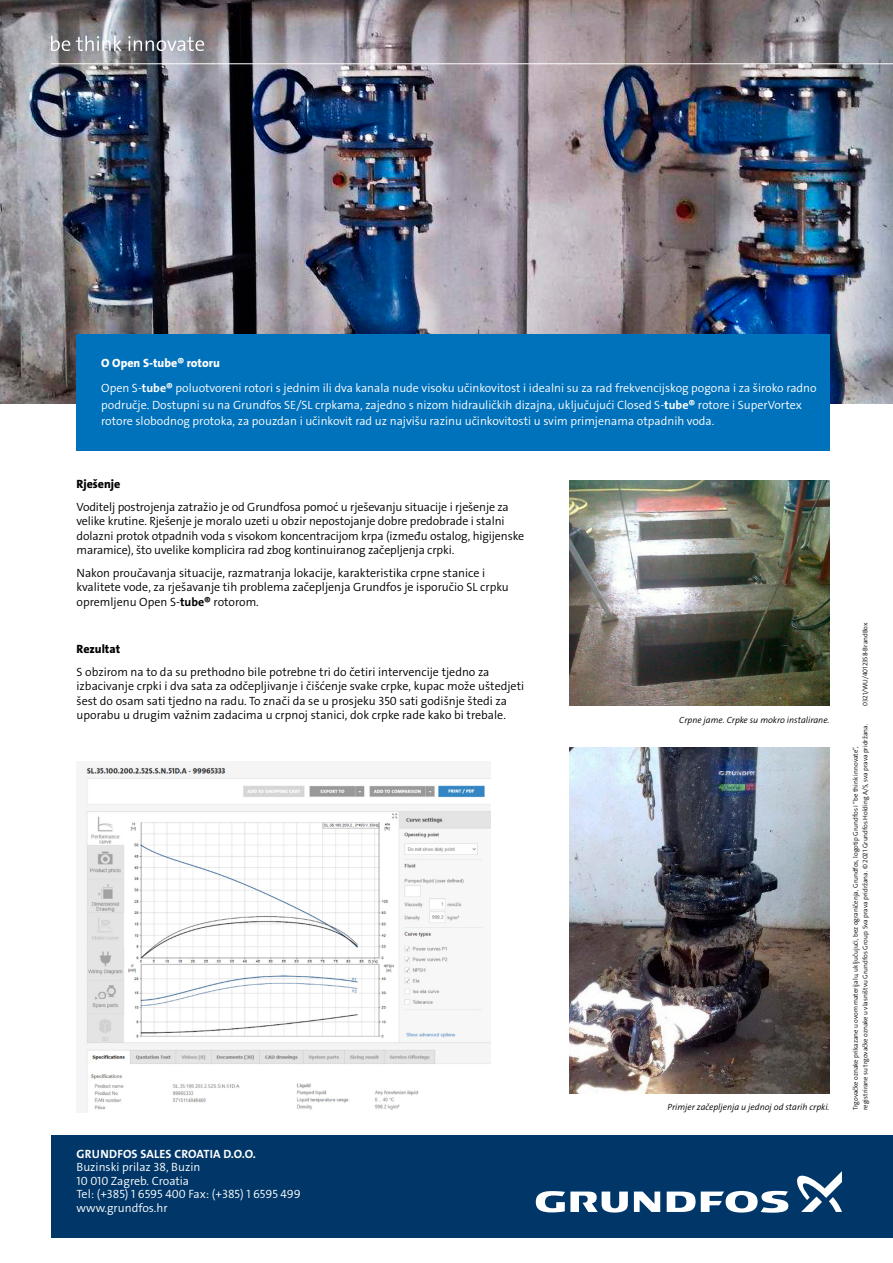
<style>
.page{position:relative;width:893px;height:1263px;background:#fff}
.page>*{position:absolute;margin:0;border:0;box-sizing:border-box;transform-origin:0 0}
.t1{font:12px/14.4px "Grundfos The Sans V2 OT 4 SL";letter-spacing:-.005em;color:#000}
.t2{font:12px/13.5px "Grundfos The Sans V2 OT 4 SL";color:#fff}
.t3{font:12px "Grundfos The Sans V2 OT 7 B";letter-spacing:.015em;color:#fff}
.t4{font:12px "Grundfos The Sans V2 OT 8 XB";color:#fff}
.t5{font:12px "Grundfos The Sans V2 OT 8 XB";color:#000}
.t6{font:9px "Grundfos The Sans V2 OT 4 SL Italic";color:#000}
.t7{font:6.75px/9.8px "Grundfos The Sans V2 OT 4 SL";color:#000}
.s1{font-family:"Grundfos The Sans V2 OT 7 B"}
</style>
<div class="page">
<img style="left:84px;top:765px;width:406px;height:347px">
<img style="left:0;top:0;width:893px;height:403px">
<div style="left:51px;top:1135px;width:842px;height:102px;background:#003768"></div>
<hr style="left:51px;top:63px;width:842px;height:1px;background:#fff">
<svg style="left:634px;top:1191px;width:26px;height:21px"></svg>
<svg style="left:536px;top:1191px;width:92px;height:21px"></svg>
<svg style="left:667px;top:1191px;width:121px;height:22px"></svg>
<svg style="left:797px;top:1171px;width:45px;height:41px"></svg>
<svg style="left:51px;top:36px;width:19px;height:15px"></svg>
<svg style="left:76px;top:36px;width:46px;height:15px"></svg>
<svg style="left:128px;top:36px;width:76px;height:15px"></svg>
<img style="left:570px;top:480px;width:259px;height:226px">
<img style="left:570px;top:747px;width:259px;height:346px">
<div style="left:77px;top:334px;width:753px;height:117px;background:#0072bc"></div>
<p class="t4" style="left:101px;top:356px;width:120px">O Open S-tube® rotoru</p>
<p class="t2" style="left:101px;top:380px;width:717px;line-height:16.5px">Open S-<span class="s1">tube®</span> poluotvoreni rotori s jednim ili dva kanala nude visoku učinkovitost i idealni su za rad frekvencijskog pogona i za široko radno područje. Dostupni su na Grundfos SE/SL crpkama, zajedno s nizom hidrauličkih dizajna, uključujući Closed S-<span class="s1">tube®</span> rotore i SuperVortex rotore slobodnog protoka, za pouzdan i učinkovit rad uz najvišu razinu učinkovitosti u svim primjenama otpadnih voda.</p>
<p class="t5" style="left:77px;top:476px;width:45px">Rješenje</p>
<p class="t1" style="left:77px;top:500px;width:449px">Voditelj postrojenja zatražio je od Grundfosa pomoć u rješevanju situacije i rješenje za velike krutine. Rješenje je moralo uzeti u obzir nepostojanje dobre predobrade i stalni dolazni protok otpadnih voda s visokom koncentracijom krpa (između ostalog, higijenske maramice), što uvelike komplicira rad zbog kontinuiranog začepljenja crpki.</p>
<p class="t1" style="left:77px;top:566px;width:434px">Nakon proučavanja situacije, razmatranja lokacije, karakteristika crpne stanice i kvalitete vode, za rješavanje tih problema začepljenja Grundfos je isporučio SL crpku opremljenu Open S-<span class="s1">tube®</span> rotorom.</p>
<p class="t5" style="left:77px;top:641px;width:45px">Rezultat</p>
<p class="t1" style="left:77px;top:664px;width:449px">S obzirom na to da su prethodno bile potrebne tri do četiri intervencije tjedno za izbacivanje crpki i dva sata za odčepljivanje i čišćenje svake crpke, kupac može uštedjeti šest do osam sati tjedno na radu. To znači da se u prosjeku 350 sati godišnje štedi za uporabu u drugim važnim zadacima u crpnoj stanici, dok crpke rade kako bi trebale.</p>
<p class="t6" style="left:679px;top:714px;width:152px">Crpne jame. Crpke su mokro instalirane.</p>
<p class="t3" style="left:77px;top:1146px;width:181px">GRUNDFOS SALES CROATIA D.O.O.</p>
<p class="t2" style="left:77px;top:1161px;width:226px">Buzinski prilaz 38, Buzin<br>10 010 Zagreb. Croatia<br>Tel: (+385) 1 6595 400 Fax: (+385) 1 6595 499 www.grundfos.hr</p>
<p class="t6" style="left:667px;top:1101px;width:164px">Primjer začepljenja u jednoj od starih crpki.</p>
<p class="t7" style="left:860px;top:706px;width:85px;rotate:-90deg">0321/WU/4012358-BrandBox</p>
<p class="t7" style="left:851px;top:1110px;width:387px;rotate:-90deg">Trgovačke oznake prikazane u ovom materijalu, uključujući, bez ograničenja, Grundfos, logotip Grundfos i “be think innovate”, registrirane su trgovačke oznake u vlasništvu Grundfos Group. Sva prava pridržana. © 2021 Grundfos Holding A/S, sva prava pridržana.</p>
</div>
